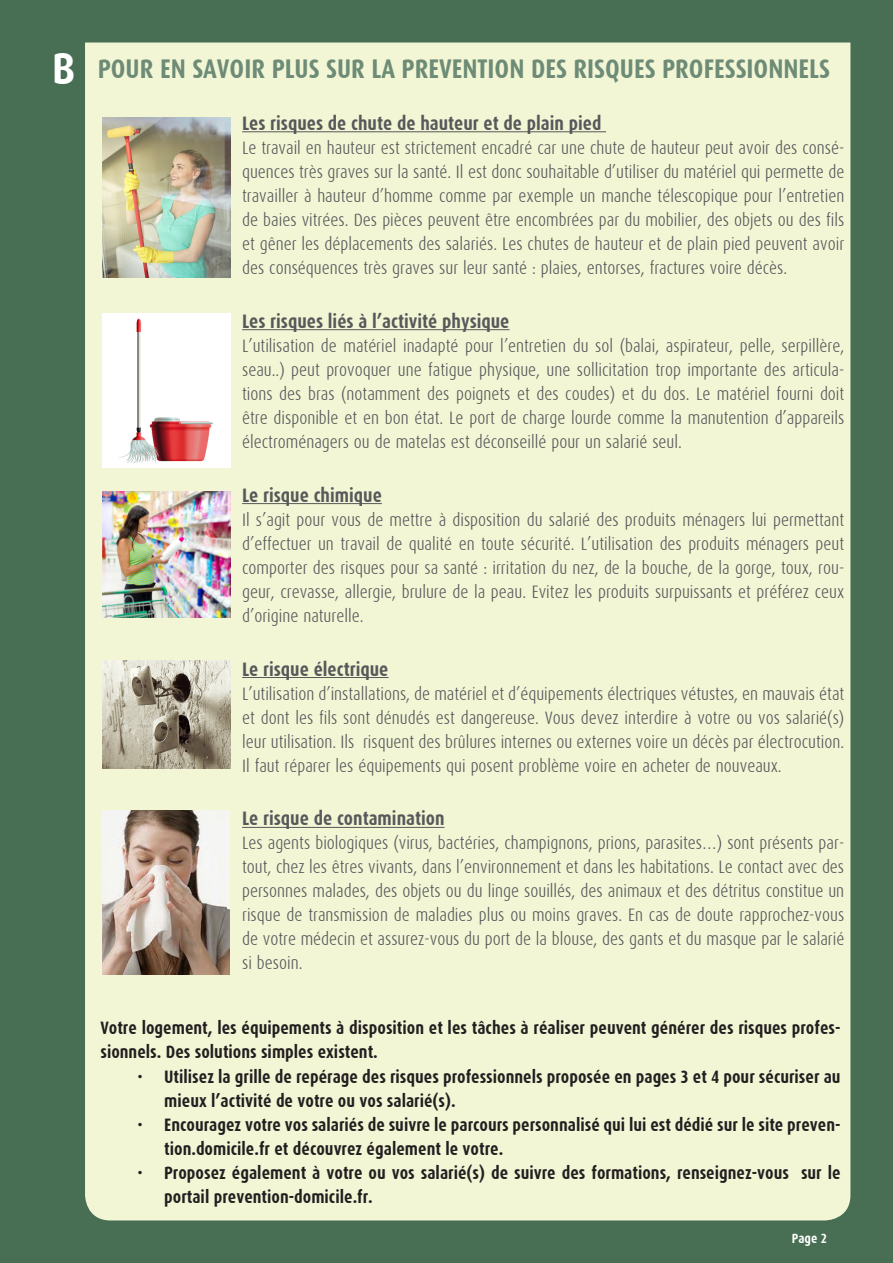
<style>
.page{position:relative;width:893px;height:1263px;background:#fff}
.page>*{position:absolute;margin:0;border:0;box-sizing:border-box;transform-origin:0 0}
.pastilles{font:700 45px "Dax Condensed";color:#fff}
.pastilles-2{font:700 27px "Dax Condensed";color:#6d8b76}
.pastilles-3{font:700 19.5px "Dax Condensed";color:#57585a}
.pastilles-4{font:300 18px/24px "Dax Condensed";color:#57585a;text-align:justify}
.txt_courant{font:700 18px/24px "Dax Condensed";color:#231f20}
.Tab_light{font:700 13.5px "Dax Condensed";color:#fff}
.s1{font-weight:300}
</style>
<div class="page">
<div style="left:0;top:0;width:875px;height:1263px;background:#486e54"></div>
<div style="left:85px;top:43px;width:765px;height:1177px;background:#f2f6d5"></div>
<div style="left:875px;top:0;width:18px;height:1263px;background:#486e54"></div>
<hr style="left:242px;top:131px;width:364px;height:1px;background:#57585a">
<img style="left:103px;top:314px;width:127px;height:153px">
<hr style="left:242px;top:329px;width:268px;height:1px;background:#57585a">
<img style="left:103px;top:491px;width:127px;height:127px">
<hr style="left:242px;top:503px;width:140px;height:1px;background:#57585a">
<img style="left:103px;top:660px;width:127px;height:109px">
<hr style="left:242px;top:677px;width:147px;height:1px;background:#57585a">
<hr style="left:242px;top:827px;width:202px;height:1px;background:#57585a">
<img style="left:102px;top:118px;width:128px;height:159px">
<img style="left:102px;top:810px;width:128px;height:164px">
<p class="pastilles" style="left:52px;top:43px;width:25px">B</p>
<p class="pastilles-2" style="left:98px;top:54px;width:734px">POUR EN SAVOIR PLUS SUR LA PREVENTION DES RISQUES PROFESSIONNELS</p>
<p class="pastilles-3" style="left:242px;top:112px;width:361px">Les risques de chute de hauteur et de plain pied</p>
<p class="pastilles-4" style="left:242px;top:136px;width:604px">Le travail en hauteur est strictement encadré car une chute de hauteur peut avoir des consé&shy;quences très graves sur la santé. Il est donc souhaitable d’utiliser du matériel qui permette de travailler à hauteur d’homme comme par exemple un manche télescopique pour l’entretien de baies vitrées. Des pièces peuvent être encombrées par du mobilier, des objets ou des fils et gêner les déplacements des salariés. Les chutes de hauteur et de plain pied peuvent avoir des conséquences très graves sur leur santé : plaies, entorses, fractures voire décès.</p>
<p class="pastilles-3" style="left:242px;top:310px;width:269px">Les risques liés à l’activité physique</p>
<p class="pastilles-4" style="left:242px;top:334px;width:604px">L’utilisation de matériel inadapté pour l’entretien du sol (balai, aspirateur, pelle, serpillère, seau..) peut provoquer une fatigue physique, une sollicitation trop importante des articula&shy;tions des bras (notamment des poignets et des coudes) et du dos. Le matériel fourni doit être disponible et en bon état. Le port de charge lourde comme la manutention d’appareils électroménagers ou de matelas est déconseillé pour un salarié seul.</p>
<p class="pastilles-3" style="left:242px;top:484px;width:141px">Le risque chimique</p>
<p class="pastilles-4" style="left:242px;top:508px;width:604px">Il s’agit pour vous de mettre à disposition du salarié des produits ménagers lui permettant d’effectuer un travail de qualité en toute sécurité. L’utilisation des produits ménagers peut comporter des risques pour sa santé : irritation du nez, de la bouche, de la gorge, toux, rou&shy;geur, crevasse, allergie, brulure de la peau. Evitez les produits surpuissants et préférez ceux d’origine naturelle.</p>
<p class="pastilles-3" style="left:242px;top:658px;width:148px">Le risque électrique</p>
<p class="pastilles-4" style="left:242px;top:682px;width:604px">L’utilisation d’installations, de matériel et d’équipements électriques vétustes, en mauvais état et dont les fils sont dénudés est dangereuse. Vous devez interdire à votre ou vos salarié(s) leur utilisation. Ils risquent des brûlures internes ou externes voire un décès par électrocution.<br>Il faut réparer les équipements qui posent problème voire en acheter de nouveaux.</p>
<p class="pastilles-3" style="left:242px;top:808px;width:204px">Le risque de contamination</p>
<p class="pastilles-4" style="left:242px;top:831px;width:604px">Les agents biologiques (virus, bactéries, champignons, prions, parasites…) sont présents par&shy;tout, chez les êtres vivants, dans l’environnement et dans les habitations. Le contact avec des personnes malades, des objets ou du linge souillés, des animaux et des détritus constitue un risque de transmission de maladies plus ou moins graves. En cas de doute rapprochez-vous de votre médecin et assurez-vous du port de la blouse, des gants et du masque par le salarié si besoin.</p>
<p class="txt_courant" style="left:100px;top:1016px;width:742px">Votre logement, les équipements à disposition et les tâches à réaliser peuvent générer des risques profes&shy;sionnels. Des solutions simples existent.</p>
<p class="txt_courant" style="left:164px;top:1064px;width:678px;text-indent:-27px"><span class="s1">•</span> Utilisez la grille de repérage des risques professionnels proposée en pages 3 et 4 pour sécuriser au mieux l’activité de votre ou vos salarié(s).</p>
<p class="txt_courant" style="left:164px;top:1112px;width:678px;text-indent:-27px"><span class="s1">•</span> Encouragez votre vos salariés de suivre le parcours personnalisé qui lui est dédié sur le site preven&shy;tion.domicile.fr et découvrez également le votre.</p>
<p class="txt_courant" style="left:164px;top:1160px;width:678px;text-indent:-27px"><span class="s1">•</span> Proposez également à votre ou vos salarié(s) de suivre des formations, renseignez-vous sur le portail prevention-domicile.fr.</p>
<p class="Tab_light" style="left:792px;top:1231px;width:37px">Page 2</p>
</div>
